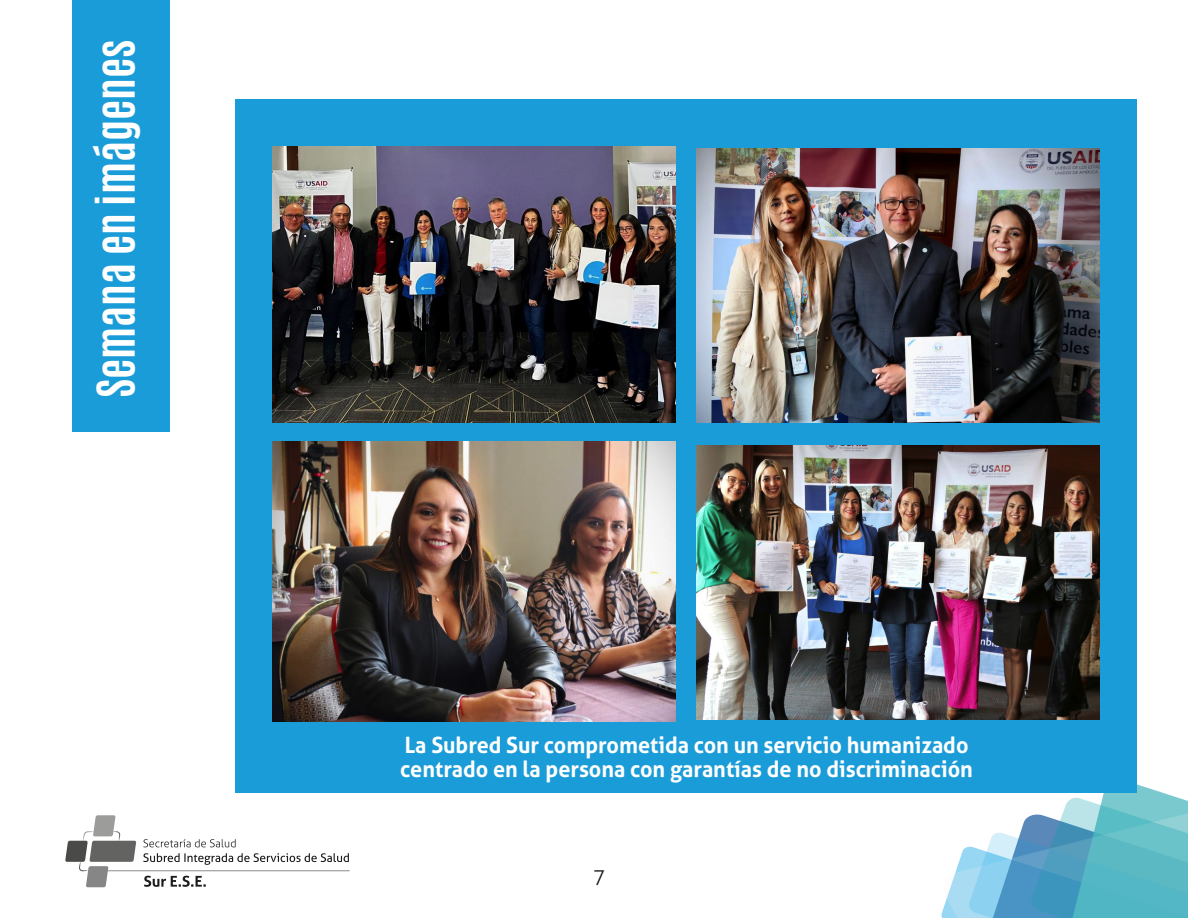
<style>
.page{position:relative;width:1188px;height:918px;background:#fff}
.page>*{position:absolute;margin:0;border:0;box-sizing:border-box;transform-origin:0 0}
.t1{font:700 43.5px "Antonio";color:#fff}
.t2{font:700 22.5px/24px "Aller";color:#fff;scale:.96 1}
.t3{font:300 21px "Aller";color:#1c1c1b}
</style>
<div class="page">
<svg style="left:941px;top:784px;width:247px;height:134px"></svg>
<div style="left:72px;top:0;width:98px;height:432px;background:#1a9cd8"></div>
<div style="left:235px;top:99px;width:902px;height:693px;background:#1a9cd8"></div>
<svg style="left:143px;top:853px;width:206px;height:12px"></svg>
<svg style="left:143px;top:839px;width:93px;height:8px"></svg>
<svg style="left:144px;top:876px;width:62px;height:11px"></svg>
<hr style="left:107px;top:870px;width:243px;height:1px;background:#868686">
<svg style="left:65px;top:815px;width:71px;height:72px"></svg>
<img style="left:272px;top:147px;width:404px;height:276px">
<img style="left:697px;top:148px;width:402px;height:274px">
<img style="left:697px;top:445px;width:402px;height:274px">
<img style="left:272px;top:441px;width:403px;height:280px">
<h1 class="t1" style="left:83px;top:398px;width:360px;rotate:-90deg">Semana en imágenes</h1>
<p class="t2" style="left:400px;top:733px;width:598px">La Subred Sur comprometida con un servicio humanizado centrado en la persona con garantías de no discriminación</p>
<p class="t3" style="left:593px;top:865px;width:14px">7</p>
</div>
